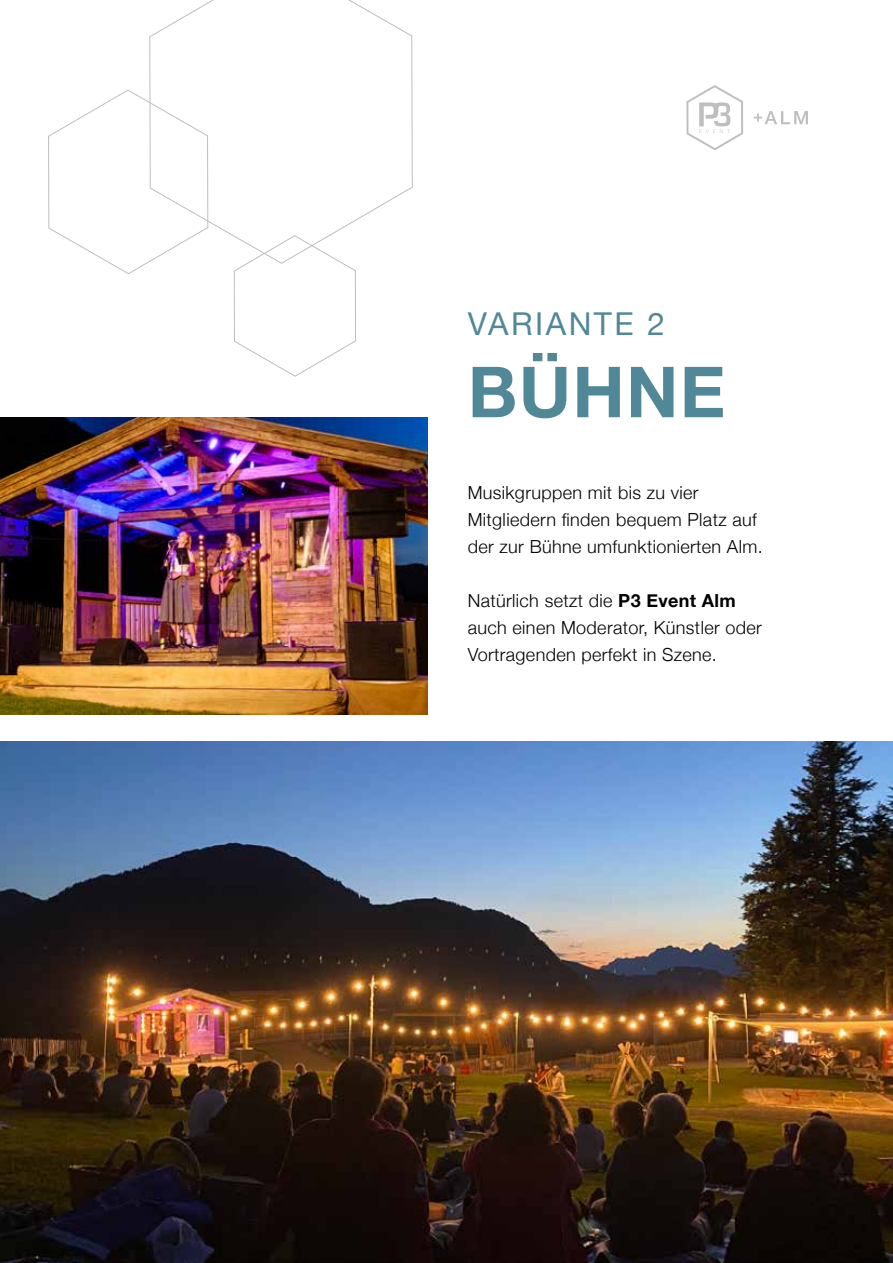
<style>
.page{position:relative;width:893px;height:1263px;background:#fff}
.page>*{position:absolute;margin:0;border:0;box-sizing:border-box;transform-origin:0 0}
.t1{font:700 70.5px "Helvetica Neue";letter-spacing:.02em;color:#518898}
.t2{font:31.5px "Helvetica Neue";letter-spacing:.08em;color:#518898}
.t3{font:300 18px/27px "Helvetica Neue";letter-spacing:.02em;color:#000}
.s1{font-weight:700}
</style>
<div class="page">
<img style="left:0;top:741px;width:893px;height:522px">
<img style="left:0;top:417px;width:428px;height:298px">
<svg style="left:48px;top:89px;width:101px;height:185px"></svg>
<img style="left:149px;top:0;width:264px;height:564px">
<svg style="left:234px;top:0;width:122px;height:377px"></svg>
<svg style="left:686px;top:85px;width:57px;height:65px"></svg>
<svg style="left:754px;top:111px;width:54px;height:13px"></svg>
<h2 class="t2" style="left:468px;top:301px;width:199px">VARIANTE 2</h2>
<h1 class="t1" style="left:468px;top:337px;width:259px">BÜHNE</h1>
<p class="t3" style="left:468px;top:478px;width:296px">Musikgruppen mit bis zu vier<br>Mitgliedern finden bequem Platz auf der zur Bühne umfunktionierten Alm.</p>
<p class="t3" style="left:468px;top:586px;width:296px">Natürlich setzt die <span class="s1">P3 Event Alm </span>auch einen Moderator, Künstler oder<br>Vortragenden perfekt in Szene.</p>
</div>
